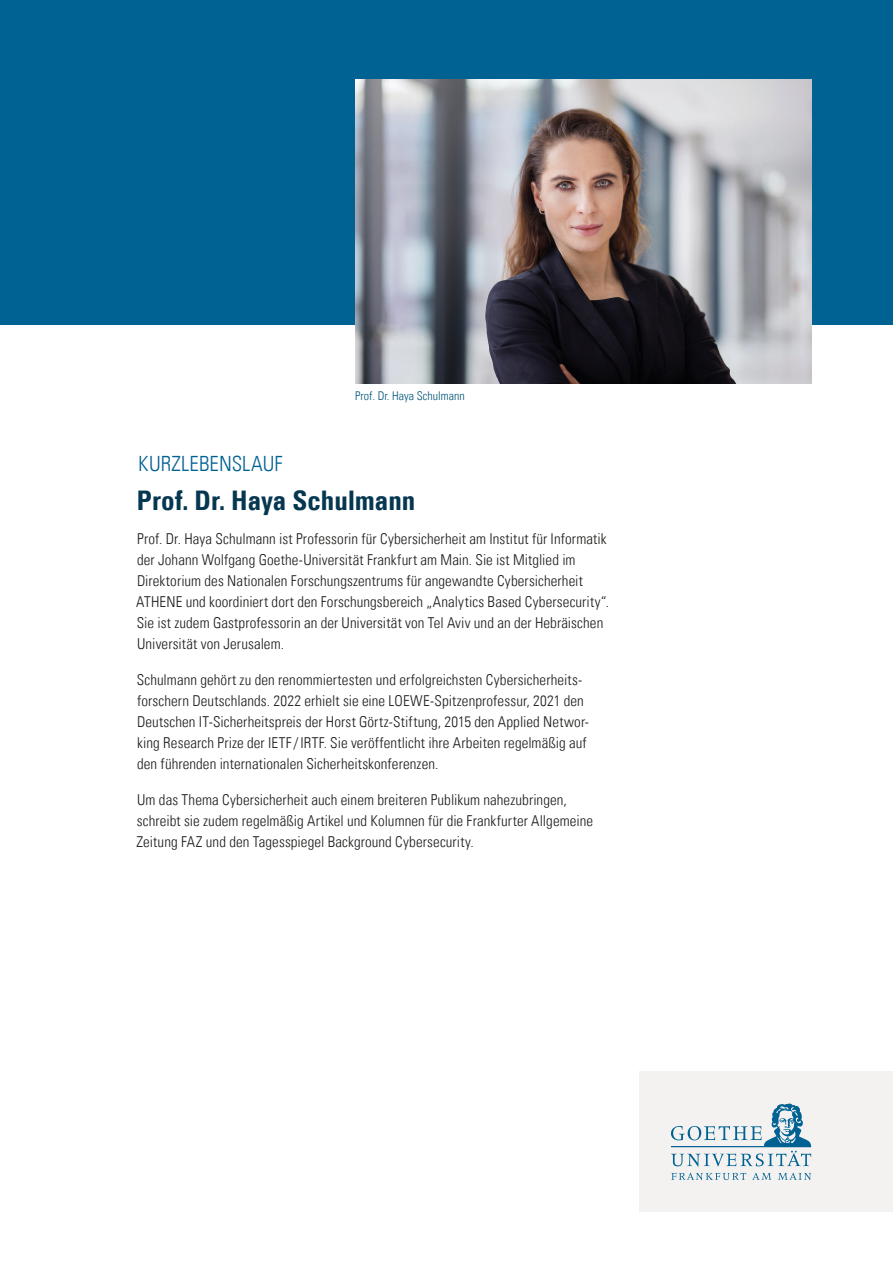
<style>
.page{position:relative;width:893px;height:1263px;background:#fff}
.page>*{position:absolute;margin:0;border:0;box-sizing:border-box;transform-origin:0 0}
.Sub_Ueberschrift_14_18_2_grau_bold{font:27px "Univers Com 67 Bold Cond";color:#053751}
.Sub_Ueberschrift_14_18_2_grau_bold-2{font:21px "Univers Com 47 Light Cond";letter-spacing:.005em;color:#006293}
.Fliesstext_9_12_5_schwarz{font:15px/21px "Univers Com 47 Light Cond";letter-spacing:.005em;color:#1d1d1b}
.t1{font:12px "Univers Com 47 Light Cond";color:#005578}
</style>
<div class="page">
<div style="left:0;top:0;width:893px;height:324px;background:#006293"></div>
<img style="left:355px;top:80px;width:456px;height:304px">
<div style="left:639px;top:1071px;width:254px;height:141px;background:#f3f2f0"></div>
<svg style="left:671px;top:1103px;width:140px;height:63px"></svg>
<svg style="left:671px;top:1173px;width:75px;height:7px"></svg>
<svg style="left:752px;top:1173px;width:19px;height:7px"></svg>
<svg style="left:778px;top:1173px;width:33px;height:7px"></svg>
<p class="Sub_Ueberschrift_14_18_2_grau_bold-2" style="left:138px;top:451px;width:146px">KURZLEBENSLAUF</p>
<p class="t1" style="left:355px;top:388px;width:111px">Prof. Dr. Haya Schulmann</p>
<p class="Sub_Ueberschrift_14_18_2_grau_bold" style="left:137px;top:484px;width:280px">Prof. Dr. Haya Schulmann</p>
<p class="Fliesstext_9_12_5_schwarz" style="left:136px;top:528px;width:474px">Prof. Dr. Haya Schulmann ist Professorin für Cybersicherheit am Institut für Informatik der Johann Wolfgang Goethe-Universität Frankfurt am Main. Sie ist Mitglied im Direktorium des Nationalen Forschungszentrums für angewandte Cybersicherheit ATHENE und koordiniert dort den Forschungsbereich „Analytics Based Cybersecurity“.<br>Sie ist zudem Gastprofessorin an der Universität von Tel Aviv und an der Hebräischen</p>
<p class="Fliesstext_9_12_5_schwarz" style="left:137px;top:633px;width:148px">Universität von Jerusalem.</p>
<p class="Fliesstext_9_12_5_schwarz" style="left:137px;top:669px;width:454px">Schulmann gehört zu den renommiertesten und erfolgreichsten Cybersicherheits&shy;forschern Deutschlands. 2022 erhielt sie eine LOEWE-Spitzenprofessur, 2021 den Deutschen IT-Sicherheitspreis der Horst Görtz-Stiftung, 2015 den Applied Networ&shy;king Research Prize der IETF/IRTF. Sie veröffentlicht ihre Arbeiten regelmäßig auf den führenden internationalen Sicherheitskonferenzen.</p>
<p class="Fliesstext_9_12_5_schwarz" style="left:136px;top:789px;width:458px">Um das Thema Cybersicherheit auch einem breiteren Publikum nahezubringen, schreibt sie zudem regelmäßig Artikel und Kolumnen für die Frankfurter Allgemeine<br>Zeitung FAZ und den Tagesspiegel Background Cybersecurity.</p>
</div>
